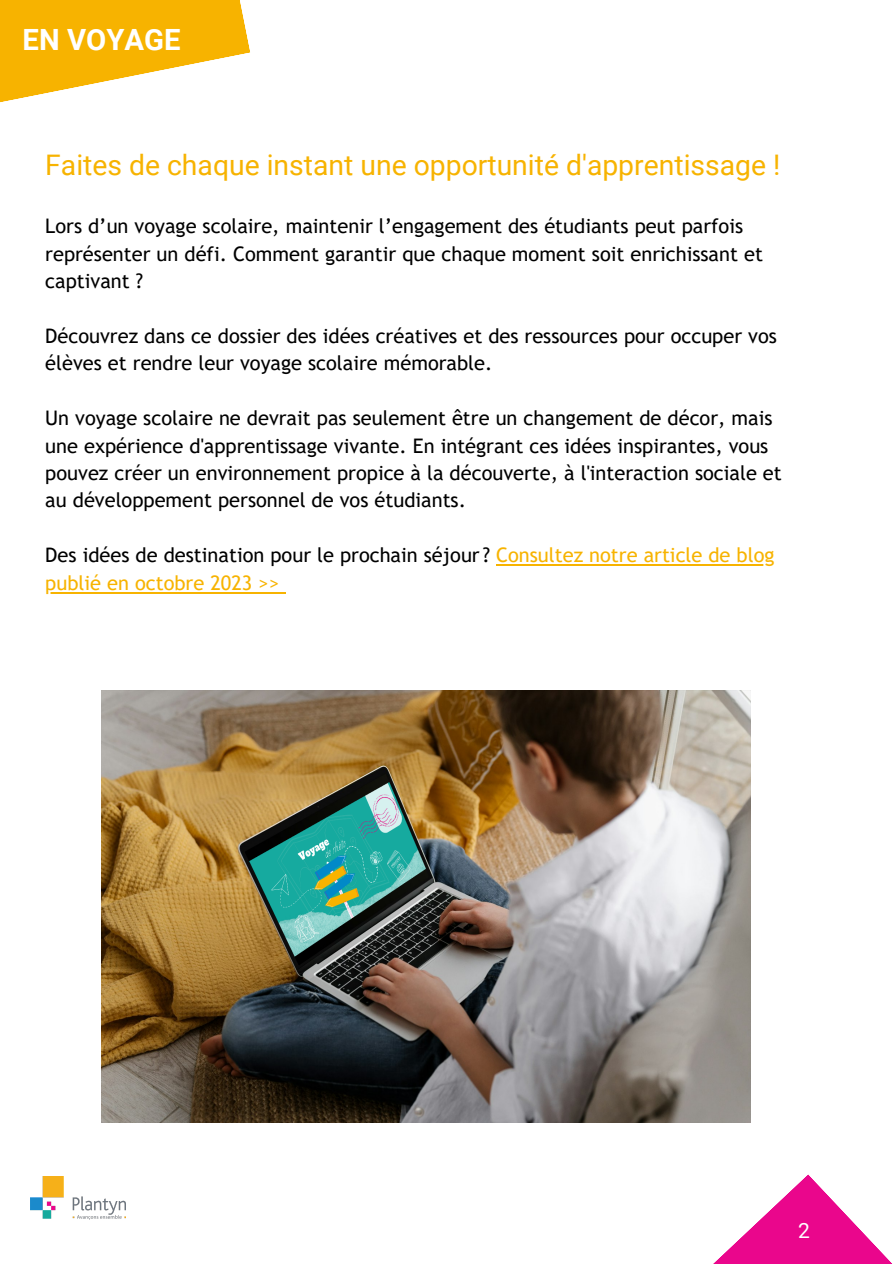
<style>
.page{position:relative;width:893px;height:1264px;background:#fff}
.page>*{position:absolute;margin:0;border:0;box-sizing:border-box;transform-origin:0 0}
.t1{font:700 29.25px "Roboto";color:#fff}
.t2{font:28.35px "Roboto";color:#f7b300}
.t3{font:21px "Roboto";color:#fff}
.t4{font:20.1px/27.5px "Trebuchet MS";color:#000}
.t5{font:20.1px "Trebuchet MS";color:#f7b300}
.s1{color:#f7b300}
</style>
<div class="page">
<svg style="left:0;top:0;width:250px;height:103px"></svg>
<svg style="left:714px;top:1174px;width:178px;height:89px"></svg>
<hr style="left:496px;top:564px;width:278px;height:2px;background:#f7b300">
<hr style="left:45px;top:591px;width:234px;height:2px;background:#f7b300">
<img style="left:102px;top:690px;width:648px;height:432px">
<img style="left:31px;top:1176px;width:94px;height:43px">
<p class="t1" style="left:23px;top:23px;width:159px">EN VOYAGE</p>
<h2 class="t2" style="left:45px;top:148px;width:736px">Faites de chaque instant une opportunité d'apprentissage !</h2>
<p class="t4" style="left:45px;top:212px;width:719px">Lors d’un voyage scolaire, maintenir l’engagement des étudiants peut parfois représenter un défi. Comment garantir que chaque moment soit enrichissant et captivant ?</p>
<p class="t4" style="left:45px;top:322px;width:733px">Découvrez dans ce dossier des idées créatives et des ressources pour occuper vos élèves et rendre leur voyage scolaire mémorable.</p>
<p class="t4" style="left:45px;top:404px;width:738px">Un voyage scolaire ne devrait pas seulement être un changement de décor, mais une expérience d'apprentissage vivante. En intégrant ces idées inspirantes, vous pouvez créer un environnement propice à la découverte, à l'interaction sociale et au développement personnel de vos étudiants.</p>
<p class="t4" style="left:45px;top:541px;width:730px">Des idées de destination pour le prochain séjour? <span class="s1">Consultez notre article de blog</span></p>
<p class="t5" style="left:45px;top:571px;width:236px">publié en octobre 2023 &gt;&gt;</p>
<h1 class="t3" style="left:798px;top:1218px;width:13px">2</h1>
</div>
